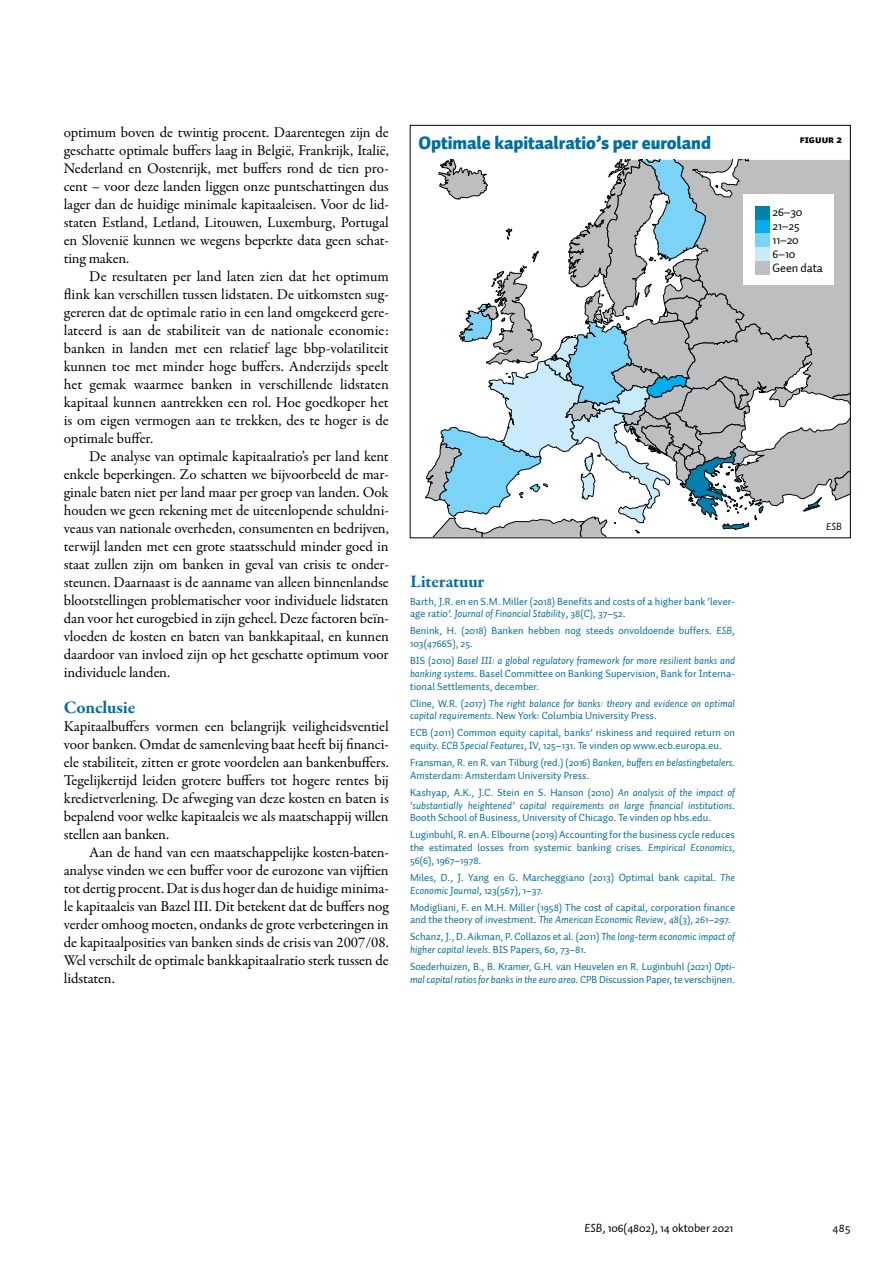
<style>
.page{position:relative;width:893px;height:1263px;background:#fff}
.page>*{position:absolute;margin:0;border:0;box-sizing:border-box;transform-origin:0 0}
.t1{font:900 18px "Auto 1";letter-spacing:-.005em;color:#006e9f}
.t2{font:700 18px "Garamond Premr Pro";letter-spacing:-.01em;color:#006e9f}
.t3{font:15px/18px "Garamond Premr Pro";letter-spacing:-.005em;color:#000;text-align:justify}
.t4{font:12.3px/14.1px "Auto 1";letter-spacing:-.01em;color:#000101}
.t5{font:12px "Auto 1";letter-spacing:-.005em;color:#000}
.t6{font:10.5px/12.8px "Auto 1";color:#006e9f}
.t7{font:italic 10.5px/12.8px "Auto 1";color:#006e9f}
.t8{font:10.5px "Auto 1 Black Sm Cp";color:#000}
.t9{font:italic 10.5px "Auto 1";color:#000}
.s1{font-style:italic}
.s2{font-style:normal}
</style>
<div class="page">
<svg style="left:425px;top:159px;width:423px;height:377px"></svg>
<div style="left:743px;top:194px;width:90px;height:90px;background:#fff"></div>
<div style="left:755px;top:206px;width:14px;height:14px;background:#0081ad"></div>
<div style="left:755px;top:220px;width:14px;height:14px;background:#00aeef"></div>
<div style="left:755px;top:234px;width:14px;height:13px;background:#7bd3f7"></div>
<div style="left:755px;top:247px;width:14px;height:14px;background:#c9ebfc"></div>
<div style="left:755px;top:261px;width:14px;height:13px;background:#bcbec0"></div>
<p class="t3" style="left:64px;top:124px;width:326px">optimum boven de twintig procent. Daarentegen zijn de geschatte optimale buffers laag in België, Frankrijk, Italië, Nederland en Oostenrijk, met buffers rond de tien pro&shy;cent – voor deze landen liggen onze puntschattingen dus lager dan de huidige minimale kapitaaleisen. Voor de lid&shy;staten Estland, Letland, Litouwen, Luxemburg, Portugal en Slovenië kunnen we wegens beperkte data geen schat&shy;ting maken.</p>
<p class="t3" style="left:64px;top:268px;width:326px;text-indent:26px">De resultaten per land laten zien dat het optimum flink kan verschillen tussen lidstaten. De uitkomsten sug&shy;gereren dat de optimale ratio in een land omgekeerd gere&shy;lateerd is aan de stabiliteit van de nationale economie: banken in landen met een relatief lage bbp-volatiliteit kunnen toe met minder hoge buffers. Anderzijds speelt het gemak waarmee banken in verschillende lidstaten kapitaal kunnen aantrekken een rol. Hoe goedkoper het is om eigen vermogen aan te trekken, des te hoger is de optimale buffer.</p>
<p class="t3" style="left:64px;top:448px;width:327px;text-indent:26px">De analyse van optimale kapitaalratio’s per land kent enkele beperkingen. Zo schatten we bijvoorbeeld de mar&shy;ginale baten niet per land maar per groep van landen. Ook houden we geen rekening met de uiteenlopende schuldni&shy;veaus van nationale overheden, consumenten en bedrijven, terwijl landen met een grote staatsschuld minder goed in staat zullen zijn om banken in geval van crisis te onder&shy;steunen. Daarnaast is de aanname van alleen binnenlandse blootstellingen problematischer voor individuele lidstaten dan voor het eurogebied in zijn geheel. Deze factoren beïn&shy;vloeden de kosten en baten van bankkapitaal, en kunnen daardoor van invloed zijn op het geschatte optimum voor individuele landen.</p>
<p class="t2" style="left:64px;top:696px;width:73px">Conclusie</p>
<p class="t3" style="left:64px;top:718px;width:327px">Kapitaalbuffers vormen een belangrijk veiligheidsventiel voor banken. Omdat de samenleving baat heeft bij financi&shy;ële stabiliteit, zitten er grote voordelen aan bankenbuffers.<br>Tegelijkertijd leiden grotere buffers tot hogere rentes bij kredietverlening. De afweging van deze kosten en baten is bepalend voor welke kapitaaleis we als maatschappij willen stellen aan banken.</p>
<p class="t3" style="left:64px;top:844px;width:327px;text-indent:26px">Aan de hand van een maatschappelijke kosten-baten&shy;analyse vinden we een buffer voor de eurozone van vijftien tot dertig procent. Dat is dus hoger dan de huidige minima&shy;le kapitaaleis van Bazel III. Dit betekent dat de buffers nog verder omhoog moeten, ondanks de grote verbeteringen in de kapitaalposities van banken sinds de crisis van 2007/08.<br>Wel verschilt de optimale bankkapitaalratio sterk tussen de lidstaten.</p>
<p class="t1" style="left:419px;top:131px;width:294px">Optimale kapitaalratio’s per euroland</p>
<p class="t8" style="left:800px;top:133px;width:44px">FIGUUR 2</p>
<p class="t4" style="left:773px;top:205px;width:52px">26–30<br>21–25<br>11–20<br>6–10<br>Geen data</p>
<p class="t2" style="left:410px;top:570px;width:76px">Literatuur</p>
<p class="t6" style="left:410px;top:595px;width:326px">Barth, J.R. en en S.M. Miller (2018) Benefits and costs of a higher bank ‘lever&shy;age ratio’. <span class="s1">Journal of Financial Stability</span>, 38(C), 37–52.</p>
<p class="t6" style="left:410px;top:624px;width:326px">Benink, H. (2018) Banken hebben nog steeds onvoldoende buffers. <span class="s1">ESB</span>,<br>103(4766S), 25.</p>
<p class="t6" style="left:410px;top:654px;width:326px;text-align:justify">BIS (2010) <span class="s1">Basel III: a global regulatory framework for more resilient banks and banking systems</span>. Basel Committee on Banking Supervision, Bank for Interna&shy;tional Settlements, december.</p>
<p class="t7" style="left:410px;top:696px;width:326px"><span class="s2">Cline, W.R. (2017)</span> The right balance for banks: theory and evidence on optimal capital requirements<span class="s2">. New York: Columbia University Press.</span></p>
<p class="t6" style="left:410px;top:726px;width:326px">ECB (2011) Common equity capital, banks’ riskiness and required return on equity. <span class="s1">ECB Special Features</span>, IV, 125–131. Te vinden op www.ecb.europa.eu.</p>
<p class="t6" style="left:410px;top:756px;width:326px">Fransman, R. en R. van Tilburg (red.) (2016) <span class="s1">Banken, buffers en belastingbetalers</span>.<br>Amsterdam: Amsterdam University Press.</p>
<p class="t6" style="left:410px;top:786px;width:326px;text-align:justify">Kashyap, A.K., J.C. Stein en S. Hanson (2010) <span class="s1">An analysis of the impact of ‘-substantially heightened’ capital requirements on large financial institutions</span>.<br>Booth School of Business, University of Chicago. Te vinden op hbs.edu.</p>
<p class="t6" style="left:410px;top:828px;width:326px;text-align:justify">Luginbuhl, R. en A. Elbourne (2019) Accounting for the business cycle reduces the estimated losses from systemic banking crises. <span class="s1">Empirical Economics</span>, 56(6), 1967–1978.</p>
<p class="t6" style="left:410px;top:871px;width:326px">Miles, D., J. Yang en G. Marcheggiano (2013) Optimal bank capital. <span class="s1">The<br>Economic Journal</span>, 123(567), 1–37.</p>
<p class="t6" style="left:410px;top:901px;width:326px">Modigliani, F. en M.H. Miller (1958) The cost of capital, corporation finance and the theory of investment. <span class="s1">The American Economic Review</span>, 48(3), 261–297.</p>
<p class="t6" style="left:410px;top:930px;width:326px">Schanz, J., D. Aikman, P. Collazos et al. (2011) <span class="s1">The long-term economic impact of higher capital levels</span>. BIS Papers, 60, 73–81.</p>
<p class="t6" style="left:410px;top:960px;width:326px">Soederhuizen, B., B. Kramer, G.H. van Heuvelen en R. Luginbuhl (2021) <span class="s1">Opti&shy;mal capital ratios for banks in the euro area</span>. CPB Discussion Paper, te verschijnen.</p>
<p class="t9" style="left:826px;top:520px;width:17px">ESB</p>
<p class="t5" style="left:584px;top:1221px;width:150px"><span class="s1">ESB</span>, 106(4802), 14 oktober 2021</p>
<p class="t5" style="left:832px;top:1221px;width:19px">485</p>
</div>
